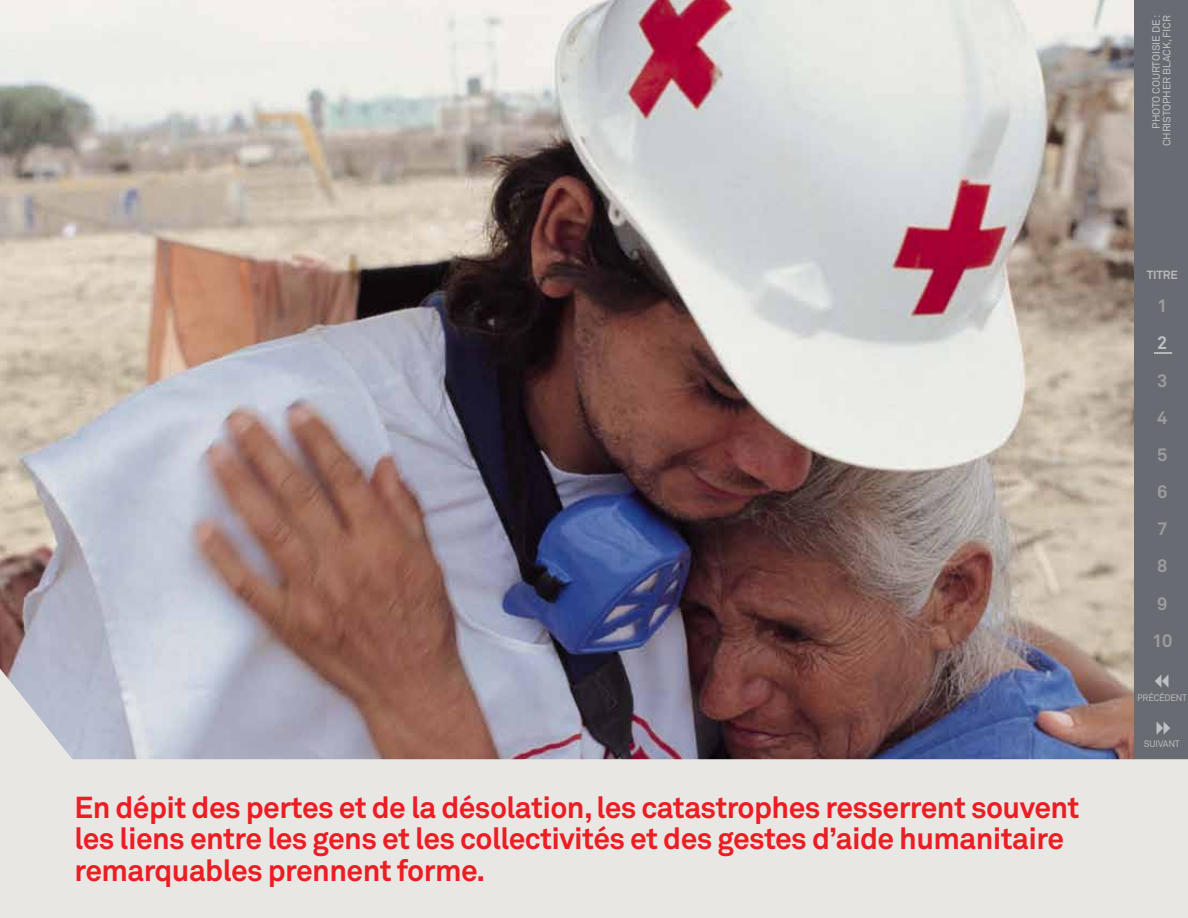
<style>
.page{position:relative;width:1188px;height:918px;background:#fff}
.page>*{position:absolute;margin:0;border:0;box-sizing:border-box;transform-origin:0 0}
.t1{font:700 30px/31.5px "Akkurat Std";letter-spacing:-.02em;color:#ed1d24}
.t2{font:700 18px/37.2px "Akkurat Std";color:#9b9ca2}
.t3{font:700 18px "Akkurat Std";color:#bcc1c5}
.t4{font:700 11.7px "Akkurat Std";letter-spacing:-.02em;color:#b7b8bd}
.t5{font:10.5px/10.5px "Akkurat Std";letter-spacing:-.01em;color:#bcc1c5;text-align:right}
.t6{font:9.3px "Akkurat Std";letter-spacing:-.025em;color:#b7b8bd;scale:.96 1}
.t7{font:9.3px "Akkurat Std";letter-spacing:-.025em;color:#b7b8bd}
</style>
<div class="page">
<img style="left:0;top:0;width:1134px;height:669px">
<div style="left:1134px;top:0;width:54px;height:759px;background:#696b73"></div>
<img style="left:0;top:669px;width:1188px;height:105px">
<div style="left:0;top:774px;width:1188px;height:144px;background:#e8e7e4"></div>
<svg style="left:1154px;top:352px;width:18px;height:2px"></svg>
<svg style="left:1157px;top:721px;width:13px;height:13px"></svg>
<svg style="left:1155px;top:674px;width:14px;height:14px"></svg>
<p class="t1" style="left:75px;top:791px;width:1007px">En dépit des pertes et de la désolation, les catastrophes resserrent souvent les liens entre les gens et les collectivités et des gestes d’aide humanitaire remarquables prennent forme.</p>
<p class="t5" style="left:1151px;top:146px;width:133px;rotate:-90deg">PHOTO COURTOISIE DE : christopher black, FICR</p>
<p class="t4" style="left:1147px;top:267px;width:32px">TITRE</p>
<p class="t2" style="left:1157px;top:287px;width:12px">1</p>
<p class="t3" style="left:1157px;top:332px;width:12px">2</p>
<p class="t2" style="left:1152px;top:361px;width:22px">3<br>4<br>5<br>6<br>7<br>8<br>9<br>10</p>
<p class="t6" style="left:1137px;top:692px;width:53px">PRÉCÉDENT</p>
<p class="t7" style="left:1144px;top:738px;width:38px">SUIVANT</p>
</div>
